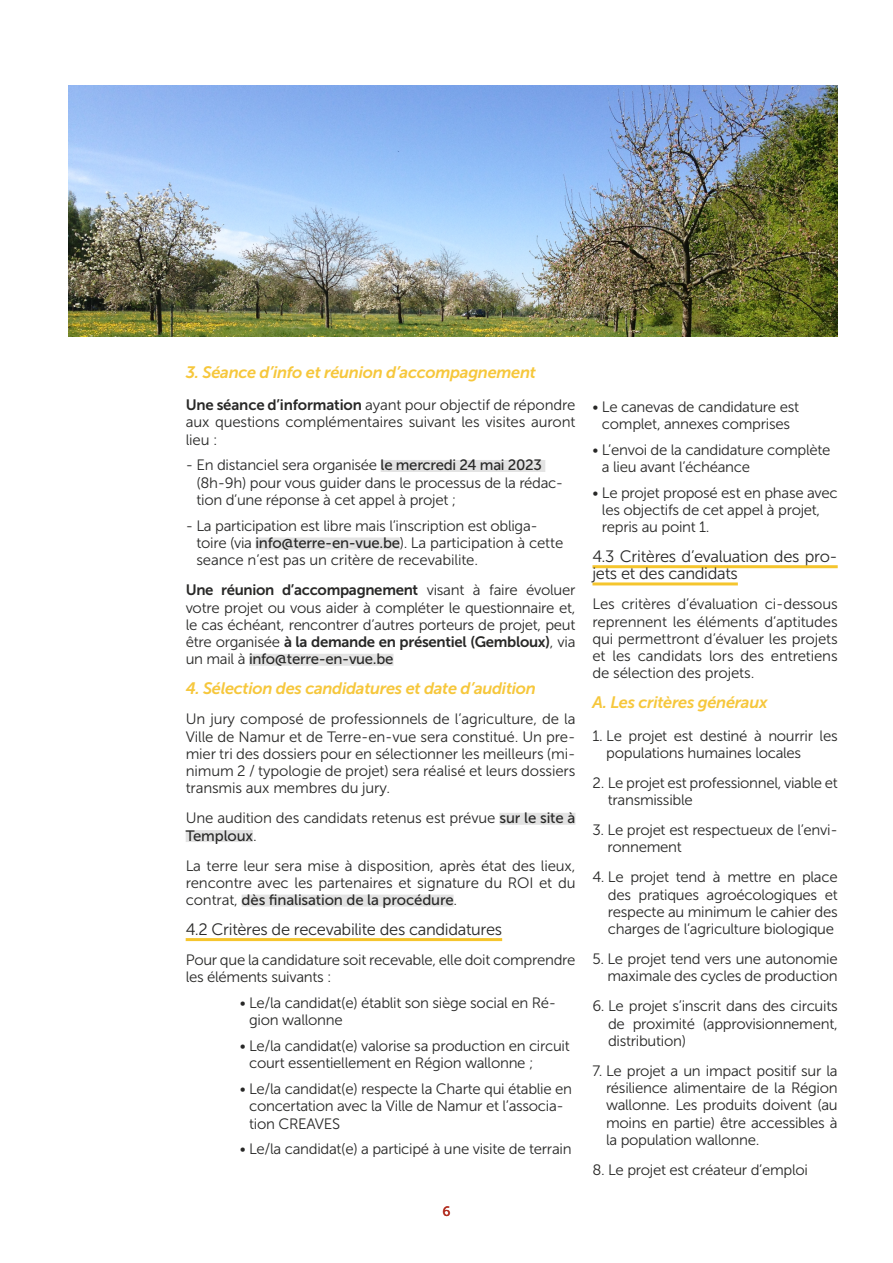
<style>
.page{position:relative;width:893px;height:1263px;background:#fff}
.page>*{position:absolute;margin:0;border:0;box-sizing:border-box;transform-origin:0 0}
.t1{font:italic 16.5px "Museo Sans 700";letter-spacing:-.02em;color:#f6c73c}
.t2{font:16.5px/17.2px "Museo Sans 300";letter-spacing:-.02em;color:#282827}
.t3{font:15px/17.2px "Museo Sans 300";letter-spacing:-.02em;color:#282827}
.t4{font:15px "Museo Sans 700";letter-spacing:-.02em;color:#282827}
.t5{font:15px "Museo Sans 500";letter-spacing:-.01em;color:#282827}
.t6{font:13.5px "Museo Sans 500";color:#b12c1e}
.s1{font-family:"Museo Sans 700"}
.s2{font-family:"Museo Sans 500"}
.s3{font-family:"Museo Sans 300"}
</style>
<div class="page">
<img style="left:68px;top:85px;width:770px;height:252px">
<div style="left:381px;top:460px;width:164px;height:12px;background:#e3e3e3"></div>
<div style="left:256px;top:537px;width:144px;height:12px;background:#e3e3e3"></div>
<div style="left:249px;top:654px;width:144px;height:12px;background:#e3e3e3"></div>
<div style="left:499px;top:813px;width:76px;height:12px;background:#e3e3e3"></div>
<div style="left:186px;top:830px;width:67px;height:12px;background:#e3e3e3"></div>
<div style="left:242px;top:894px;width:212px;height:12px;background:#e3e3e3"></div>
<hr style="left:186px;top:938px;width:316px;height:3px;background:#f5c52d">
<hr style="left:592px;top:565px;width:246px;height:3px;background:#f5c52d">
<hr style="left:592px;top:582px;width:146px;height:3px;background:#f5c52d">
<p class="t1" style="left:186px;top:363px;width:352px">3. Séance d’info et réunion d’accompagnement</p>
<p class="t3" style="left:186px;top:397px;width:391px;text-align:justify"><span class="s1">Une séance d’information</span> ayant pour objectif de répondre aux questions complémentaires suivant les visites auront lieu :</p>
<p class="t3" style="left:196px;top:457px;width:368px;text-indent:-11px">- En distanciel sera organisée <span class="s2">le mercredi 24 mai 2023 </span>(8h-9h) pour vous guider dans le processus de la rédac&shy;tion d’une réponse à cet appel à projet ;</p>
<p class="t3" style="left:196px;top:517px;width:368px;text-indent:-11px">- La participation est libre mais l’inscription est obliga&shy;toire (via <span class="s2">info@terre-en-vue.be</span>). La participation à cette seance n’est pas un critère de recevabilite.</p>
<p class="t4" style="left:186px;top:582px;width:391px">Une réunion d’accompagnement <span class="s3">visant à faire évoluer</span></p>
<p class="t3" style="left:186px;top:599px;width:391px">votre projet ou vous aider à compléter le questionnaire et, le cas échéant, rencontrer d’autres porteurs de projet, peut</p>
<p class="t4" style="left:186px;top:633px;width:391px"><span class="s3">être organisée</span> à la demande en présentiel (Gembloux)<span class="s3">, via</span></p>
<p class="t5" style="left:186px;top:651px;width:209px"><span class="s3">un mail à</span> info@terre-en-vue.be</p>
<p class="t1" style="left:186px;top:679px;width:352px">4. Sélection des candidatures et date d’audition</p>
<p class="t3" style="left:186px;top:711px;width:391px;text-align:justify">Un jury composé de professionnels de l’agriculture, de la Ville de Namur et de Terre-en-vue sera constitué. Un pre&shy;mier tri des dossiers pour en sélectionner les meilleurs (mi&shy;nimum 2 / typologie de projet) sera réalisé et leurs dossiers transmis aux membres du jury.</p>
<p class="t3" style="left:186px;top:810px;width:391px">Une audition des candidats retenus est prévue <span class="s2">sur le site à</span></p>
<p class="t5" style="left:186px;top:827px;width:73px">Temploux<span class="s3">.</span></p>
<p class="t3" style="left:186px;top:857px;width:391px">La terre leur sera mise à disposition, après état des lieux, rencontre avec les partenaires et signature du ROI et du</p>
<p class="t5" style="left:186px;top:892px;width:273px"><span class="s3">contrat,</span> dès finalisation de la procédure<span class="s3">.</span></p>
<p class="t2" style="left:186px;top:921px;width:318px">4.2 Critères de recevabilite des candidatures</p>
<p class="t3" style="left:186px;top:951px;width:391px">Pour que la candidature soit recevable, elle doit comprendre les éléments suivants :</p>
<p class="t3" style="left:249px;top:994px;width:309px;text-indent:-9px">• Le/la candidat(e) établit son siège social en Ré&shy;gion wallonne</p>
<p class="t3" style="left:249px;top:1037px;width:322px;text-indent:-9px">• Le/la candidat(e) valorise sa production en circuit court essentiellement en Région wallonne ;</p>
<p class="t3" style="left:249px;top:1080px;width:324px;text-indent:-9px">• Le/la candidat(e) respecte la Charte qui établie en concertation avec la Ville de Namur et l’associa&shy;tion CREAVES</p>
<p class="t3" style="left:240px;top:1141px;width:333px">• Le/la candidat(e) a participé à une visite de terrain</p>
<p class="t6" style="left:442px;top:1204px;width:10px">6</p>
<p class="t3" style="left:592px;top:398px;width:208px;text-align:center">• Le canevas de candidature est complet, annexes comprises</p>
<p class="t3" style="left:602px;top:441px;width:230px;text-indent:-9px">• L’envoi de la candidature complète a lieu avant l’échéance</p>
<p class="t3" style="left:602px;top:484px;width:237px;text-indent:-9px">• Le projet proposé est en phase avec les objectifs de cet appel à projet, repris au point 1.</p>
<p class="t2" style="left:592px;top:548px;width:247px">4.3 Critères d’evaluation des pro&shy;jets et des candidats</p>
<p class="t3" style="left:592px;top:596px;width:247px;text-align:justify">Les critères d’évaluation ci-dessous reprennent les éléments d’aptitudes qui permettront d’évaluer les projets et les candidats lors des entretiens de sélection des projets.</p>
<p class="t1" style="left:592px;top:694px;width:177px">A. Les critères généraux</p>
<p class="t3" style="left:606px;top:727px;width:233px;text-indent:-14px">1. Le projet est destiné à nourrir les populations humaines locales</p>
<p class="t3" style="left:608px;top:774px;width:231px;text-indent:-15px">2. Le projet est professionnel, viable et transmissible</p>
<p class="t3" style="left:608px;top:821px;width:232px;text-indent:-15px">3. Le projet est respectueux de l’envi&shy;ronnement</p>
<p class="t3" style="left:608px;top:869px;width:231px;text-align:justify;text-indent:-15px">4. Le projet tend à mettre en place des pratiques agroécologiques et respecte au minimum le cahier des charges de l’agriculture biologique</p>
<p class="t3" style="left:592px;top:950px;width:247px;text-align:right">5. Le projet tend vers une autonomie maximale des cycles de production</p>
<p class="t3" style="left:608px;top:998px;width:231px;text-align:justify;text-indent:-16px">6. Le projet s’inscrit dans des circuits de proximité (approvisionnement, distribution)</p>
<p class="t3" style="left:606px;top:1062px;width:233px;text-align:justify;text-indent:-14px">7. Le projet a un impact positif sur la résilience alimentaire de la Région wallonne. Les produits doivent (au moins en partie) être accessibles à la population wallonne.</p>
<p class="t3" style="left:592px;top:1161px;width:217px">8. Le projet est créateur d’emploi</p>
</div>
